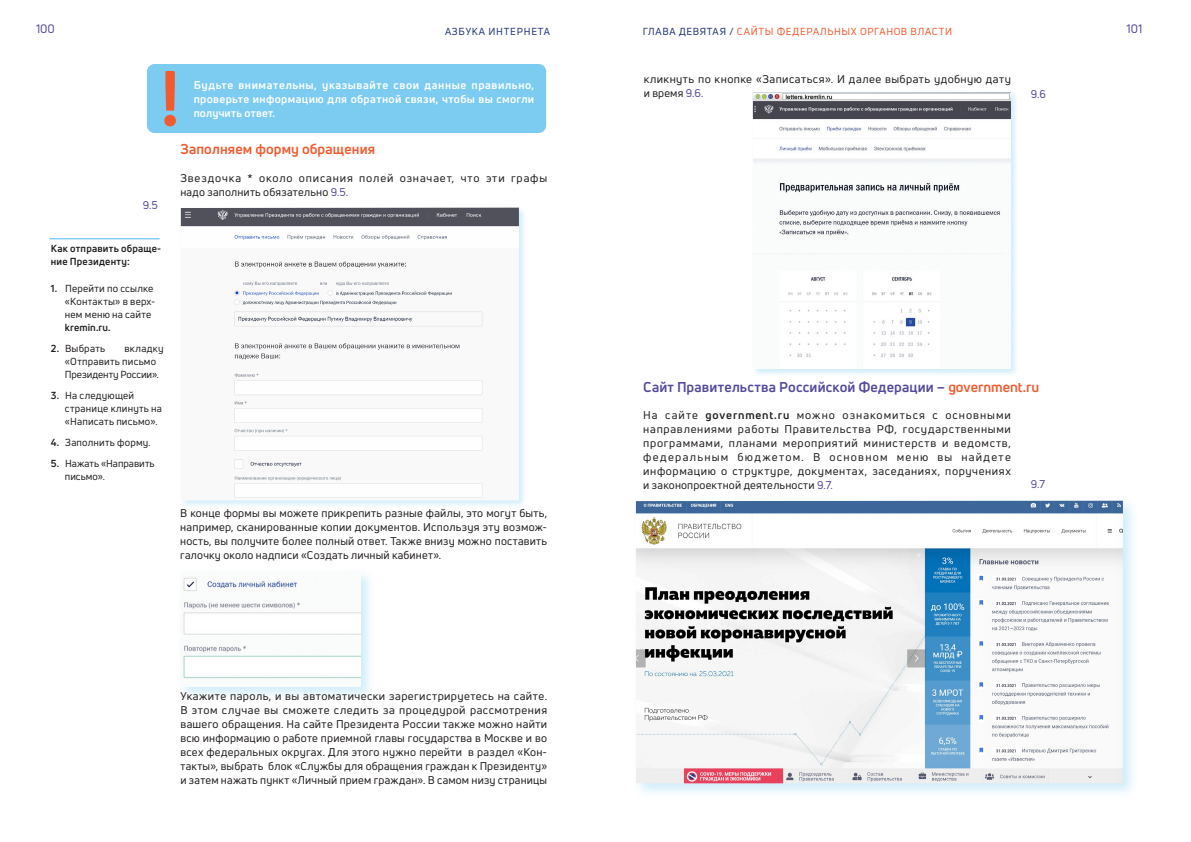
<style>
.page{position:relative;width:1191px;height:842px;background:#fff}
.page>*{position:absolute;margin:0;border:0;box-sizing:border-box;transform-origin:0 0}
.t1{font:700 76.4px "Uni Neue";color:#f15b2f}
.ZAGOLOVOK_SMALL{font:700 14px "Uni Neue";letter-spacing:.01em;color:#54499e}
.ZAGOLOVOK_SMALL-2{font:700 14px "Uni Neue";letter-spacing:.01em;color:#f15b2f}
.t2{font:12px "Uni Neue";color:#54499e}
.nabor{font:11px/14px "Uni Neue";letter-spacing:.03em;color:#231f20;text-align:justify}
.ATENTION_STULE{font:700 11px/14px "Uni Neue";letter-spacing:.035em;color:#fff}
.nabor-2{font:11px/14px "Uni Neue";letter-spacing:.07em;color:#231f20}
.nabor-3{font:11px "Uni Neue";color:#54499e}
.snoski_otbivka{font:10px/13px "Uni Neue";letter-spacing:.02em;color:#231f20}
.t3{font:10px "Uni Neue";letter-spacing:.06em;color:#f15b2f}
.snoski_na_polyax{font:700 10px/13px "Uni Neue";letter-spacing:.02em;color:#231f20}
.t4{font:10px "Uni Neue";letter-spacing:.075em;color:#203578}
.s1{color:#203578}
.s2{color:#54499e}
.s3{font-weight:700}
.s4{color:#f15b2f}
</style>
<div class="page">
<div style="left:751px;top:90px;width:268px;height:287px;background:#7cccf2;opacity:.35"></div>
<img style="left:753px;top:92px;width:258px;height:277px">
<div style="left:632px;top:497px;width:506px;height:302px;background:#7cccf2;opacity:.35"></div>
<img style="left:636px;top:501px;width:487px;height:282px">
<div style="left:147px;top:64px;width:399px;height:69px;background:#7cccf2;border-radius:8px"></div>
<div style="left:179px;top:206px;width:349px;height:303px;background:#7cccf2;opacity:.35"></div>
<img style="left:181px;top:208px;width:338px;height:292px">
<hr style="left:50px;top:238px;width:109px;height:1px;background:#7cccf2">
<div style="left:177px;top:568px;width:199px;height:133px;background:#7cccf2;opacity:.35"></div>
<img style="left:180px;top:571px;width:181px;height:115px">
<p class="t2" style="left:36px;top:21px;width:20px">100</p>
<p class="t4" style="left:445px;top:25px;width:106px">АЗБУКА ИНТЕРНЕТА</p>
<p class="t2" style="left:1126px;top:21px;width:18px">101</p>
<p class="t3" style="left:642px;top:26px;width:311px"><span class="s1">ГЛАВА ДЕВЯТАЯ /</span> САЙТЫ ФЕДЕРАЛЬНЫХ ОРГАНОВ ВЛАСТИ</p>
<p class="t1" style="left:160px;top:50px;width:22px">!</p>
<p class="ATENTION_STULE" style="left:194px;top:78px;width:342px">Будьте внимательны, указывайте свои данные правильно, проверьте информацию для обратной связи, чтобы вы смогли</p>
<p class="ATENTION_STULE" style="left:194px;top:106px;width:83px">получить ответ.</p>
<p class="ZAGOLOVOK_SMALL-2" style="left:180px;top:141px;width:196px">Заполняем форму обращения</p>
<p class="nabor-2" style="left:180px;top:171px;width:368px">Звездочка * около описания полей означает, что эти графы надо заполнить обязательно <span class="s2">9.5.</span></p>
<p class="nabor-3" style="left:143px;top:198px;width:17px">9.5</p>
<p class="snoski_na_polyax" style="left:51px;top:241px;width:112px">Как отправить обраще&shy;ние Президенту:</p>
<p class="snoski_otbivka" style="left:51px;top:281px;width:104px"><span class="s3">1.</span> Перейти по ссылке</p>
<p class="snoski_otbivka" style="left:65px;top:294px;width:92px">«Контакты» в верх&shy;нем меню на сайте <span class="s3">kremin.ru.</span></p>
<p class="snoski_otbivka" style="left:51px;top:341px;width:56px"><span class="s3">2.</span> Выбрать</p>
<p class="snoski_otbivka" style="left:125px;top:341px;width:40px">вкладку</p>
<p class="snoski_otbivka" style="left:65px;top:354px;width:95px">«Отправить письмо<br>Президенту России».</p>
<p class="snoski_otbivka" style="left:51px;top:388px;width:85px"><span class="s3">3.</span> На следующей</p>
<p class="snoski_otbivka" style="left:65px;top:401px;width:99px">странице клинуть на «Написать письмо».</p>
<p class="snoski_otbivka" style="left:51px;top:435px;width:101px"><span class="s3">4.</span> Заполнить форму.</p>
<p class="snoski_otbivka" style="left:51px;top:456px;width:105px"><span class="s3">5.</span> Нажать «Направить</p>
<p class="snoski_otbivka" style="left:65px;top:469px;width:41px">письмо».</p>
<p class="nabor" style="left:180px;top:506px;width:368px">В конце формы вы можете прикрепить разные файлы, это могут быть, например, сканированные копии документов. Используя эту возмож&shy;ность, вы получите более полный ответ. Также внизу можно поставить галочку около надписи «Создать личный кабинет».</p>
<p class="nabor" style="left:180px;top:689px;width:368px">Укажите пароль, и вы автоматически зарегистрируетесь на сайте.<br>В этом случае вы сможете следить за процедурой рассмотрения вашего обращения. На сайте Президента России также можно найти всю информацию о работе приемной главы государства в Москве и во всех федеральных округах. Для этого нужно перейти в раздел «Кон&shy;такты», выбрать блок «Службы для обращения граждан к Президенту» и затем нажать пункт «Личный прием граждан». В самом низу страницы</p>
<p class="nabor" style="left:643px;top:72px;width:369px">кликнуть по кнопке «Записаться». И далее выбрать удобную дату и время <span class="s2">9.6.</span></p>
<p class="nabor-3" style="left:1030px;top:87px;width:17px">9.6</p>
<p class="ZAGOLOVOK_SMALL" style="left:643px;top:378px;width:397px">Сайт Правительства Российской Федерации – <span class="s4">government.ru</span></p>
<p class="nabor" style="left:643px;top:408px;width:369px">На сайте <span class="s3">government.ru</span> можно ознакомиться с основными направлениями работы Правительства РФ, государственными программами, планами мероприятий министерств и ведомств, федеральным бюджетом. В основном меню вы найдете информацию о структуре, документах, заседаниях, поручениях и законопроектной деятельности <span class="s2">9.7.</span></p>
<p class="nabor-3" style="left:1030px;top:477px;width:16px">9.7</p>
</div>
